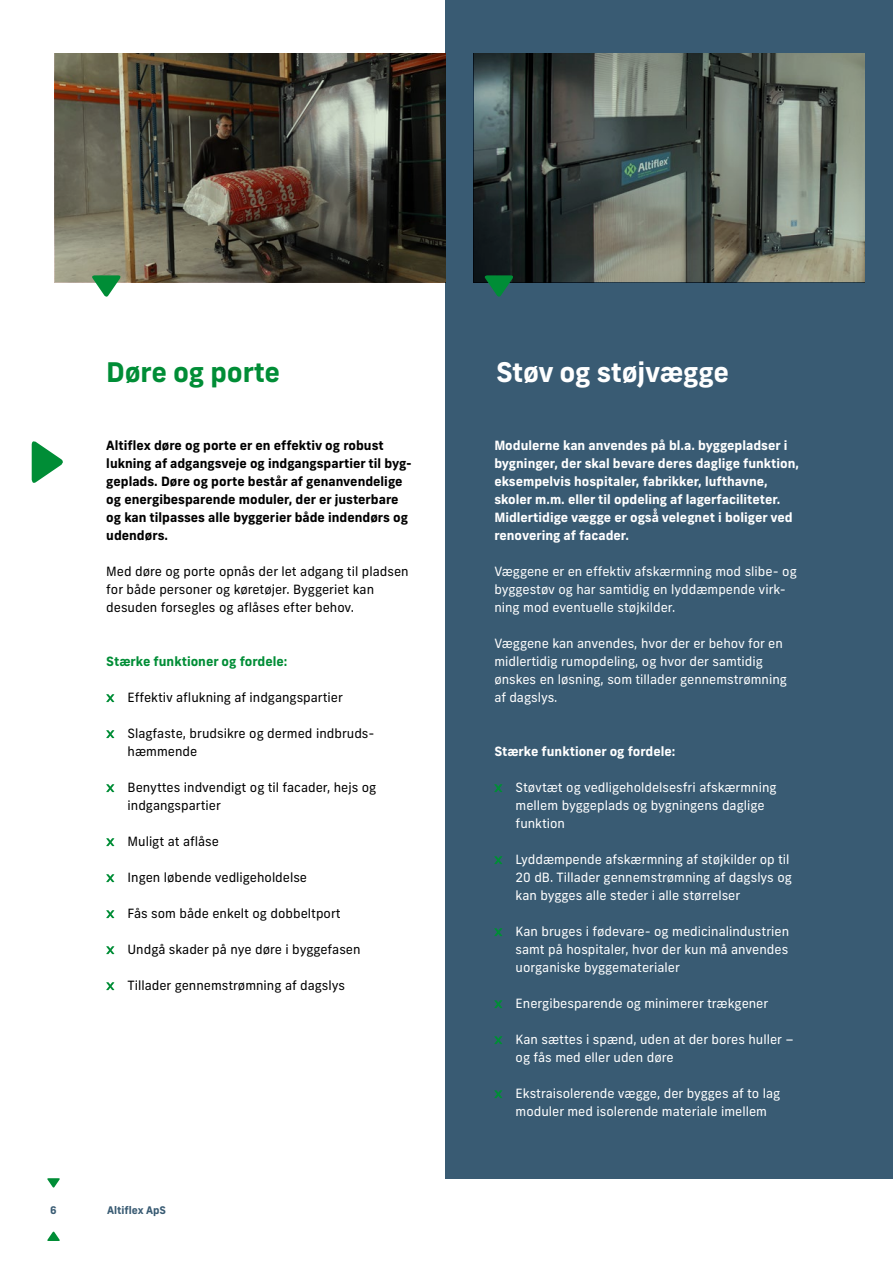
<style>
.page{position:relative;width:893px;height:1263px;background:#fff}
.page>*{position:absolute;margin:0;border:0;box-sizing:border-box;transform-origin:0 0}
.t1{font:700 27px "New Frank";letter-spacing:-.01em;color:#fff}
.t2{font:700 27px "New Frank";letter-spacing:-.01em;color:#008d36}
.t3{font:12.75px/18px "New Frank";color:#fff}
.t4{font:12.75px/18px "New Frank";color:#000}
.t5{font:700 12.75px/18px "New Frank";color:#fff}
.t6{font:700 12.75px/18px "New Frank";color:#000}
.t7{font:700 12.75px "New Frank";color:#008d36}
.t8{font:700 10.5px "New Frank";color:#395b73}
</style>
<div class="page">
<div style="left:446px;top:0;width:447px;height:1178px;background:#395b73"></div>
<img style="left:55px;top:54px;width:391px;height:228px">
<img style="left:474px;top:54px;width:391px;height:228px">
<svg style="left:32px;top:441px;width:31px;height:42px"></svg>
<svg style="left:91px;top:275px;width:31px;height:22px"></svg>
<svg style="left:483px;top:275px;width:32px;height:22px"></svg>
<svg style="left:106px;top:694px;width:8px;height:8px"></svg>
<svg style="left:106px;top:730px;width:8px;height:8px"></svg>
<svg style="left:106px;top:784px;width:8px;height:8px"></svg>
<svg style="left:106px;top:838px;width:8px;height:8px"></svg>
<svg style="left:106px;top:874px;width:8px;height:8px"></svg>
<svg style="left:106px;top:910px;width:8px;height:8px"></svg>
<svg style="left:106px;top:946px;width:8px;height:8px"></svg>
<svg style="left:106px;top:982px;width:8px;height:8px"></svg>
<svg style="left:494px;top:784px;width:8px;height:8px"></svg>
<svg style="left:494px;top:856px;width:8px;height:8px"></svg>
<svg style="left:494px;top:928px;width:8px;height:8px"></svg>
<svg style="left:494px;top:1000px;width:8px;height:8px"></svg>
<svg style="left:494px;top:1036px;width:8px;height:8px"></svg>
<svg style="left:494px;top:1090px;width:8px;height:8px"></svg>
<svg style="left:47px;top:1178px;width:13px;height:10px"></svg>
<svg style="left:47px;top:1231px;width:13px;height:10px"></svg>
<h1 class="t2" style="left:106px;top:355px;width:175px">Døre og porte</h1>
<h1 class="t1" style="left:496px;top:355px;width:234px">Støv og støjvægge</h1>
<p class="t6" style="left:106px;top:436px;width:307px">Altiflex døre og porte er en effektiv og robust lukning af adgangsveje og indgangspartier til byg&shy;geplads. Døre og porte består af genanvendelige og energibesparende moduler, der er justerbare og kan tilpasses alle byggerier både indendørs og udendørs.</p>
<p class="t4" style="left:106px;top:562px;width:304px">Med døre og porte opnås der let adgang til pladsen for både personer og køretøjer. Byggeriet kan desuden forsegles og aflåses efter behov.</p>
<p class="t7" style="left:106px;top:653px;width:183px">Stærke funktioner og fordele:</p>
<p class="t4" style="left:128px;top:688px;width:217px">Effektiv aflukning af indgangspartier</p>
<p class="t4" style="left:128px;top:724px;width:248px">Slagfaste, brudsikre og dermed indbruds&shy;hæmmende</p>
<p class="t4" style="left:128px;top:778px;width:250px">Benyttes indvendigt og til facader, hejs og indgangspartier</p>
<p class="t4" style="left:128px;top:832px;width:93px">Muligt at aflåse</p>
<p class="t4" style="left:128px;top:868px;width:181px">Ingen løbende vedligeholdelse</p>
<p class="t4" style="left:128px;top:904px;width:215px">Fås som både enkelt og dobbeltport</p>
<p class="t4" style="left:128px;top:940px;width:234px">Undgå skader på nye døre i byggefasen</p>
<p class="t4" style="left:128px;top:976px;width:219px">Tillader gennemstrømning af dagslys</p>
<p class="t8" style="left:50px;top:1203px;width:8px">6</p>
<p class="t8" style="left:107px;top:1203px;width:60px">Altiflex ApS</p>
<p class="t5" style="left:494px;top:436px;width:306px">Modulerne kan anvendes på bl.a. byggepladser i bygninger, der skal bevare deres daglige funktion, eksempelvis hospitaler, fabrikker, lufthavne, skoler m.m. eller til opdeling af lagerfaciliteter.<br>Midlertidige vægge er også̊ velegnet i boliger ved renovering af facader.</p>
<p class="t3" style="left:494px;top:562px;width:304px">Væggene er en effektiv afskærmning mod slibe- og byggestøv og har samtidig en lyddæmpende virk&shy;ning mod eventuelle støjkilder.</p>
<p class="t3" style="left:494px;top:634px;width:294px">Væggene kan anvendes, hvor der er behov for en midlertidig rumopdeling, og hvor der samtidig ønskes en løsning, som tillader gennemstrømning af dagslys.</p>
<p class="t5" style="left:494px;top:742px;width:183px">Stærke funktioner og fordele:</p>
<p class="t3" style="left:516px;top:778px;width:263px">Støvtæt og vedligeholdelsesfri afskærmning mellem byggeplads og bygningens daglige funktion</p>
<p class="t3" style="left:516px;top:850px;width:278px">Lyddæmpende afskærmning af støjkilder op til<br>20 dB. Tillader gennemstrømning af dagslys og kan bygges alle steder i alle størrelser</p>
<p class="t3" style="left:516px;top:922px;width:275px;text-align:justify">Kan bruges i fødevare- og medicinalindustrien samt på hospitaler, hvor der kun må anvendes uorganiske byggematerialer</p>
<p class="t3" style="left:516px;top:994px;width:254px">Energibesparende og minimerer trækgener</p>
<p class="t3" style="left:516px;top:1030px;width:280px">Kan sættes i spænd, uden at der bores huller – og fås med eller uden døre</p>
<p class="t3" style="left:516px;top:1084px;width:266px">Ekstraisolerende vægge, der bygges af to lag moduler med isolerende materiale imellem</p>
</div>
